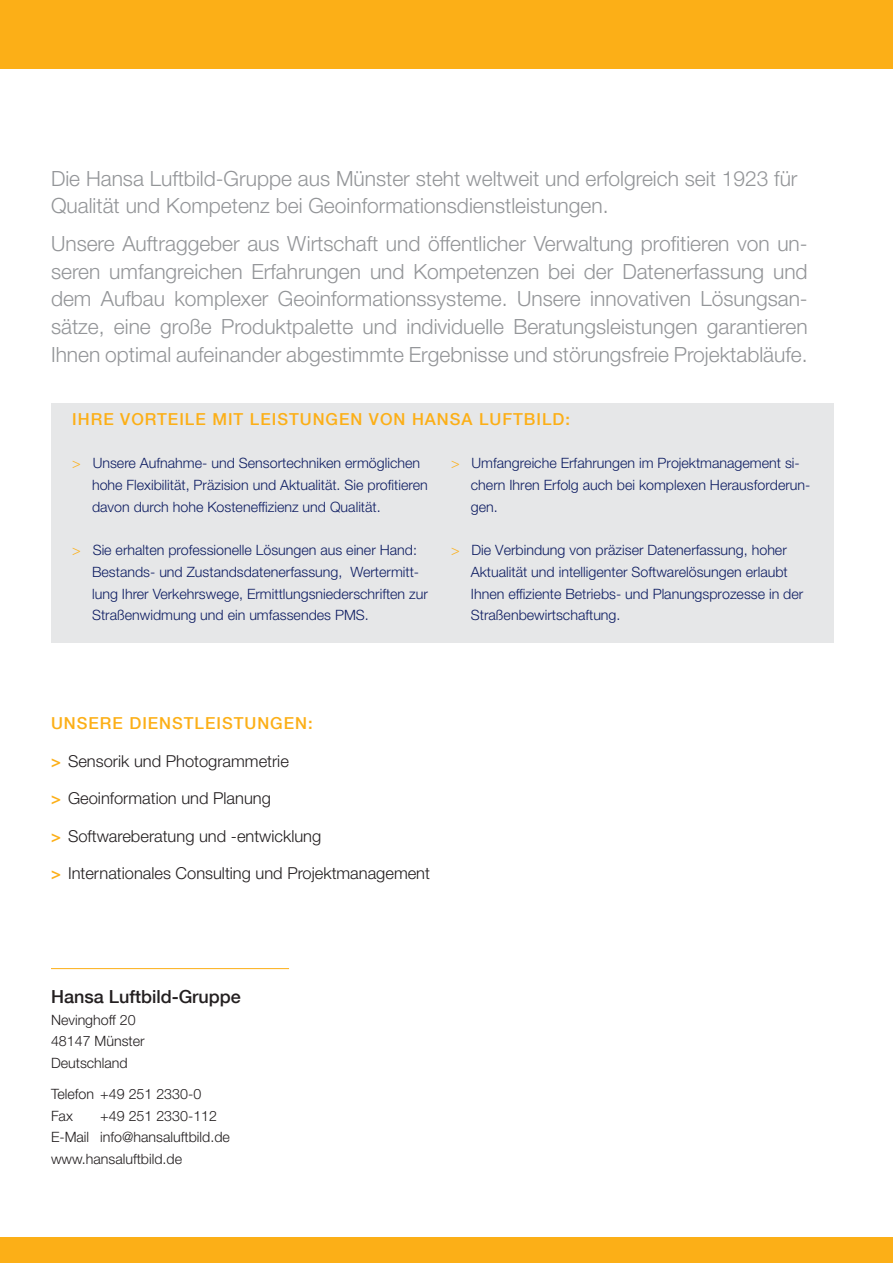
<style>
.page{position:relative;width:893px;height:1263px;background:#fff}
.page>*{position:absolute;margin:0;border:0;box-sizing:border-box;transform-origin:0 0}
.t1{font:300 21px/27.8px "Helvetica Neue LT Pro";color:#939598}
.t2{font:500 18px "Helvetica Neue LT Com";color:#231f20}
.t3{font:300 16.5px "Helvetica Neue LT Pro";color:#231f20}
.t4{font:500 16.5px "Helvetica Neue LT Com";letter-spacing:.06em;color:#fcaf17}
.t5{font:300 14.25px/21.8px "Helvetica Neue LT Pro";color:#0e1d62}
.t6{font:300 14.25px/21.8px "Helvetica Neue LT Pro";color:#231f20}
.s1{color:#fcaf17}
.s2{font-family:"Helvetica Neue LT Com";font-weight:500;color:#fcaf17}
</style>
<div class="page">
<div style="left:0;top:1237px;width:893px;height:26px;background:#fcaf17"></div>
<div style="left:0;top:0;width:893px;height:68px;background:#fcaf17"></div>
<hr style="left:51px;top:968px;width:238px;height:1px;background:#fcaf17">
<div style="left:51px;top:403px;width:782px;height:239px;background:#e6e7e8"></div>
<h1 class="t1" style="left:51px;top:166px;width:748px">Die Hansa Luftbild-Gruppe aus Münster steht weltweit und erfolgreich seit 1923 für<br>Qualität und Kompetenz bei Geoinformationsdienstleistungen.</h1>
<p class="t1" style="left:51px;top:231px;width:758px;text-align:justify">Unsere Auftraggeber aus Wirtschaft und öffentlicher Verwaltung profitieren von un&shy;seren umfangreichen Erfahrungen und Kompetenzen bei der Datenerfassung und dem Aufbau komplexer Geoinformationssysteme. Unsere innovativen Lösungsan&shy;sätze, eine große Produktpalette und individuelle Beratungsleistungen garantieren Ihnen optimal aufeinander abgestimmte Ergebnisse und störungsfreie Projektabläufe.</p>
<p class="t4" style="left:72px;top:413px;width:499px">IHRE VORTEILE MIT LEISTUNGEN VON HANSA LUFTBILD:</p>
<p class="t5" style="left:92px;top:454px;width:337px;text-indent:-20px"><span class="s1">&gt;</span> Unsere Aufnahme- und Sensortechniken ermöglichen hohe Flexibilität, Präzision und Aktualität. Sie profitieren davon durch hohe Kosteneffizienz und Qualität.</p>
<p class="t5" style="left:92px;top:541px;width:337px;text-indent:-20px"><span class="s1">&gt;</span> Sie erhalten professionelle Lösungen aus einer Hand:<br>Bestands- und Zustandsdatenerfassung, Wertermitt&shy;lung Ihrer Verkehrswege, Ermittlungsniederschriften zur Straßenwidmung und ein umfassendes PMS.</p>
<p class="t5" style="left:471px;top:454px;width:341px;text-indent:-20px"><span class="s1">&gt;</span> Umfangreiche Erfahrungen im Projektmanagement si&shy;chern Ihren Erfolg auch bei komplexen Herausforderun&shy;gen.</p>
<p class="t5" style="left:471px;top:541px;width:334px;text-indent:-20px"><span class="s1">&gt;</span> Die Verbindung von präziser Datenerfassung, hoher Aktualität und intelligenter Softwarelösungen erlaubt Ihnen effiziente Betriebs- und Planungsprozesse in der Straßenbewirtschaftung.</p>
<p class="t4" style="left:51px;top:717px;width:263px">UNSERE DIENSTLEISTUNGEN:</p>
<p class="t3" style="left:51px;top:755px;width:239px"><span class="s2">&gt;</span> Sensorik und Photogrammetrie</p>
<p class="t3" style="left:51px;top:792px;width:221px"><span class="s2">&gt;</span> Geoinformation und Planung</p>
<p class="t3" style="left:51px;top:830px;width:272px"><span class="s2">&gt;</span> Softwareberatung und -entwicklung</p>
<p class="t3" style="left:51px;top:867px;width:380px"><span class="s2">&gt;</span> Internationales Consulting und Projektmanagement</p>
<p class="t2" style="left:51px;top:990px;width:191px">Hansa Luftbild-Gruppe</p>
<p class="t6" style="left:51px;top:1010px;width:95px">Nevinghoff 20<br>48147 Münster<br>Deutschland</p>
<p class="t6" style="left:51px;top:1084px;width:152px">Telefon +49 251 2330-0<br>Fax</p>
<p class="t6" style="left:51px;top:1106px;width:180px;text-indent:49px">+49 251 2330-112<br>E-Mail info@hansaluftbild.de www.hansaluftbild.de</p>
</div>
